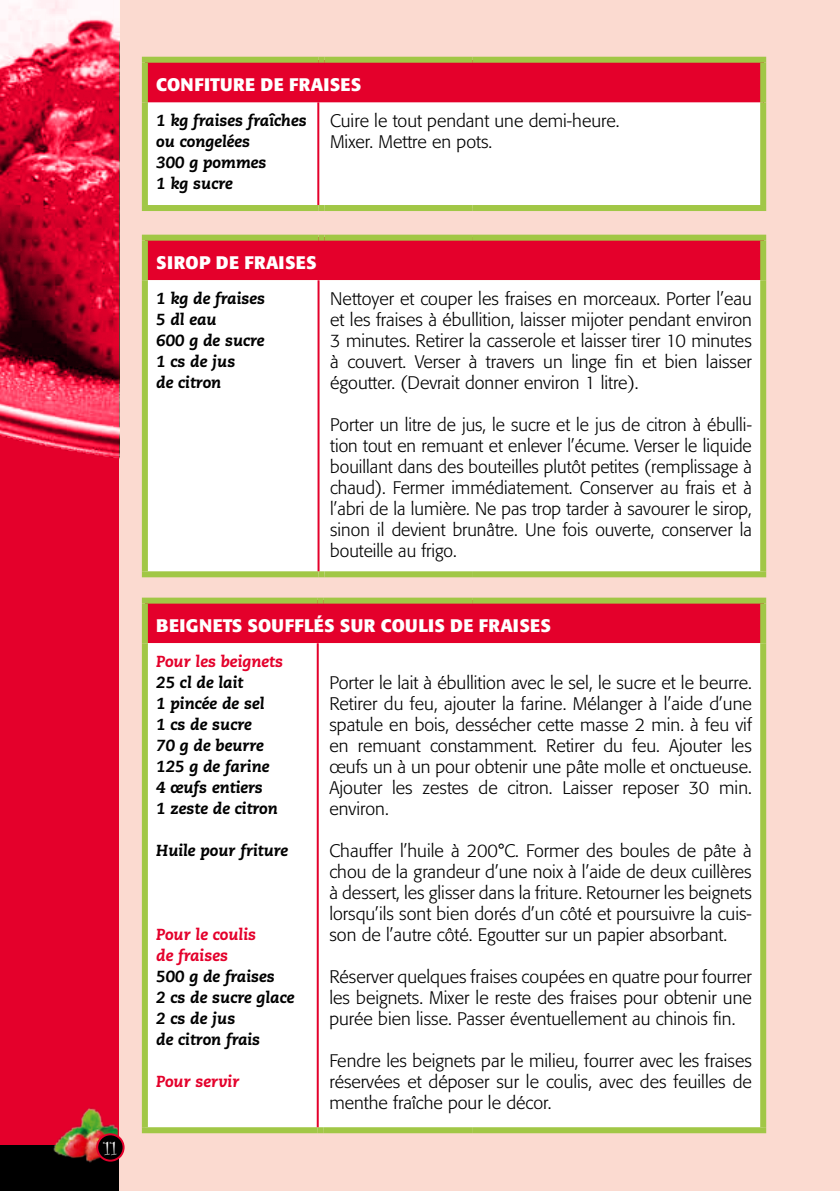
<style>
.page{position:relative;width:840px;height:1191px;background:#fff}
.page>*{position:absolute;margin:0;border:0;box-sizing:border-box;transform-origin:0 0}
.t1{font:20px "Curlz";color:#fff}
.t2{font:300 18px/21px "Formata";color:#000;text-align:justify}
.t3{font:700 18px "Formata";letter-spacing:.02em;color:#fff}
.t4{font:italic 800 16px/21px "Caecilia";color:#000}
.t5{font:italic 800 16px/21px "Caecilia";color:#e4002b}
</style>
<div class="page">
<div style="left:0;top:0;width:839px;height:1191px;background:#e4002b"></div>
<div style="left:0;top:1145px;width:119px;height:46px;background:#000"></div>
<img style="left:53px;top:1108px;width:64px;height:55px">
<div style="left:119px;top:0;width:720px;height:1191px;background:#fbdad0"></div>
<div style="left:145px;top:238px;width:617px;height:42px;background:#e4002b"></div>
<div style="left:148px;top:280px;width:611px;height:291px;background:#fff"></div>
<div style="left:142px;top:235px;width:176px;height:6px;background:#a1c746"></div>
<div style="left:142px;top:241px;width:6px;height:39px;background:#a1c746"></div>
<svg style="left:318px;top:235px;width:6px;height:6px"></svg>
<div style="left:324px;top:235px;width:148px;height:6px;background:#a1c746"></div>
<div style="left:472px;top:235px;width:293px;height:6px;background:#a1c746"></div>
<svg style="left:760px;top:241px;width:5px;height:39px"></svg>
<div style="left:142px;top:280px;width:6px;height:291px;background:#a1c746"></div>
<svg style="left:759px;top:280px;width:6px;height:291px;background:#b3d26b"></svg>
<div style="left:142px;top:571px;width:176px;height:6px;background:#a1c746"></div>
<svg style="left:318px;top:571px;width:6px;height:6px"></svg>
<div style="left:324px;top:571px;width:148px;height:6px;background:#a1c746"></div>
<div style="left:472px;top:571px;width:293px;height:6px;background:#a1c746"></div>
<hr style="left:317px;top:280px;width:2px;height:291px;background:#e4002b">
<div style="left:145px;top:600px;width:617px;height:43px;background:#e4002b"></div>
<div style="left:148px;top:643px;width:611px;height:484px;background:#fff"></div>
<div style="left:142px;top:597px;width:175px;height:6px;background:#a1c746"></div>
<div style="left:142px;top:603px;width:6px;height:40px;background:#a1c746"></div>
<svg style="left:317px;top:597px;width:6px;height:6px"></svg>
<div style="left:323px;top:597px;width:149px;height:6px;background:#a1c746"></div>
<div style="left:472px;top:597px;width:293px;height:6px;background:#a1c746"></div>
<svg style="left:759px;top:603px;width:6px;height:40px"></svg>
<div style="left:142px;top:643px;width:6px;height:484px;background:#a1c746"></div>
<svg style="left:759px;top:643px;width:6px;height:484px;background:#b3d26b"></svg>
<div style="left:142px;top:1127px;width:175px;height:6px;background:#a1c746"></div>
<svg style="left:317px;top:1127px;width:6px;height:6px"></svg>
<div style="left:323px;top:1127px;width:149px;height:6px;background:#a1c746"></div>
<div style="left:472px;top:1127px;width:293px;height:6px;background:#a1c746"></div>
<hr style="left:316px;top:643px;width:2px;height:484px;background:#e4002b">
<img style="left:0;top:0;width:119px;height:458px">
<div style="left:145px;top:60px;width:617px;height:42px;background:#e4002b"></div>
<div style="left:148px;top:102px;width:611px;height:103px;background:#fff"></div>
<div style="left:142px;top:57px;width:176px;height:6px;background:#a1c746"></div>
<div style="left:142px;top:63px;width:6px;height:39px;background:#a1c746"></div>
<svg style="left:318px;top:57px;width:6px;height:6px"></svg>
<div style="left:324px;top:57px;width:148px;height:6px;background:#a1c746"></div>
<div style="left:472px;top:57px;width:293px;height:6px;background:#a1c746"></div>
<svg style="left:760px;top:63px;width:5px;height:39px"></svg>
<div style="left:142px;top:102px;width:6px;height:103px;background:#a1c746"></div>
<svg style="left:759px;top:102px;width:6px;height:103px"></svg>
<div style="left:142px;top:205px;width:176px;height:6px;background:#a1c746"></div>
<svg style="left:318px;top:205px;width:6px;height:6px"></svg>
<div style="left:324px;top:205px;width:148px;height:6px;background:#a1c746"></div>
<div style="left:472px;top:205px;width:293px;height:6px;background:#a1c746"></div>
<hr style="left:317px;top:102px;width:2px;height:103px;background:#e4002b">
<div style="left:97px;top:1134px;width:26px;height:26px;background:#000;border-radius:50%"></div>
<div style="left:96px;top:1133px;width:28px;height:28px;border:2px solid #e4002b;border-radius:50%"></div>
<p class="t1" style="left:104px;top:1134px;width:14px">11</p>
<p class="t3" style="left:156px;top:73px;width:166px">CONFITURE DE FRAISES</p>
<p class="t4" style="left:156px;top:110px;width:152px">1 kg fraises fraîches ou congelées<br>300 g pommes<br>1 kg sucre</p>
<p class="t2" style="left:330px;top:110px;width:291px">Cuire le tout pendant une demi-heure.<br>Mixer. Mettre en pots.</p>
<p class="t3" style="left:156px;top:251px;width:121px">SIROP DE FRAISES</p>
<p class="t4" style="left:156px;top:288px;width:110px">1 kg de fraises<br>5 dl eau<br>600 g de sucre<br>1 cs de jus<br>de citron</p>
<p class="t2" style="left:330px;top:288px;width:423px">Nettoyer et couper les fraises en morceaux. Porter l’eau et les fraises à ébullition, laisser mijoter pendant environ 3 minutes. Retirer la casserole et laisser tirer 10 minutes à couvert. Verser à travers un linge fin et bien laisser égoutter. (Devrait donner environ 1 litre).</p>
<p class="t2" style="left:330px;top:414px;width:423px">Porter un litre de jus, le sucre et le jus de citron à ébulli&shy;tion tout en remuant et enlever l’écume. Verser le liquide bouillant dans des bouteilles plutôt petites (remplissage à chaud). Fermer immédiatement. Conserver au frais et à l’abri de la lumière. Ne pas trop tarder à savourer le sirop, sinon il devient brunâtre. Une fois ouverte, conserver la bouteille au frigo.</p>
<p class="t3" style="left:156px;top:614px;width:355px">BEIGNETS SOUFFLÉS SUR COULIS DE FRAISES</p>
<p class="t5" style="left:156px;top:651px;width:128px">Pour les beignets</p>
<p class="t4" style="left:156px;top:672px;width:123px">25 cl de lait<br>1 pincée de sel<br>1 cs de sucre<br>70 g de beurre<br>125 g de farine<br>4 œufs entiers<br>1 zeste de citron</p>
<p class="t4" style="left:156px;top:840px;width:133px">Huile pour friture</p>
<p class="t2" style="left:329px;top:672px;width:424px">Porter le lait à ébullition avec le sel, le sucre et le beurre.<br>Retirer du feu, ajouter la farine. Mélanger à l’aide d’une spatule en bois, dessécher cette masse 2 min. à feu vif en remuant constamment. Retirer du feu. Ajouter les œufs un à un pour obtenir une pâte molle et onctueuse.<br>Ajouter les zestes de citron. Laisser reposer 30 min. environ.</p>
<p class="t2" style="left:329px;top:840px;width:423px">Chauffer l’huile à 200°C. Former des boules de pâte à chou de la grandeur d’une noix à l’aide de deux cuillères à dessert, les glisser dans la friture. Retourner les beignets lorsqu’ils sont bien dorés d’un côté et poursuivre la cuis&shy;son de l’autre côté. Egoutter sur un papier absorbant.</p>
<p class="t2" style="left:329px;top:966px;width:423px">Réserver quelques fraises coupées en quatre pour fourrer les beignets. Mixer le reste des fraises pour obtenir une purée bien lisse. Passer éventuellement au chinois fin.</p>
<p class="t2" style="left:329px;top:1050px;width:424px">Fendre les beignets par le milieu, fourrer avec les fraises réservées et déposer sur le coulis, avec des feuilles de menthe fraîche pour le décor.</p>
<p class="t5" style="left:156px;top:924px;width:101px">Pour le coulis de fraises</p>
<p class="t4" style="left:156px;top:966px;width:140px">500 g de fraises<br>2 cs de sucre glace<br>2 cs de jus<br>de citron frais</p>
<p class="t5" style="left:156px;top:1071px;width:85px">Pour servir</p>
</div>
